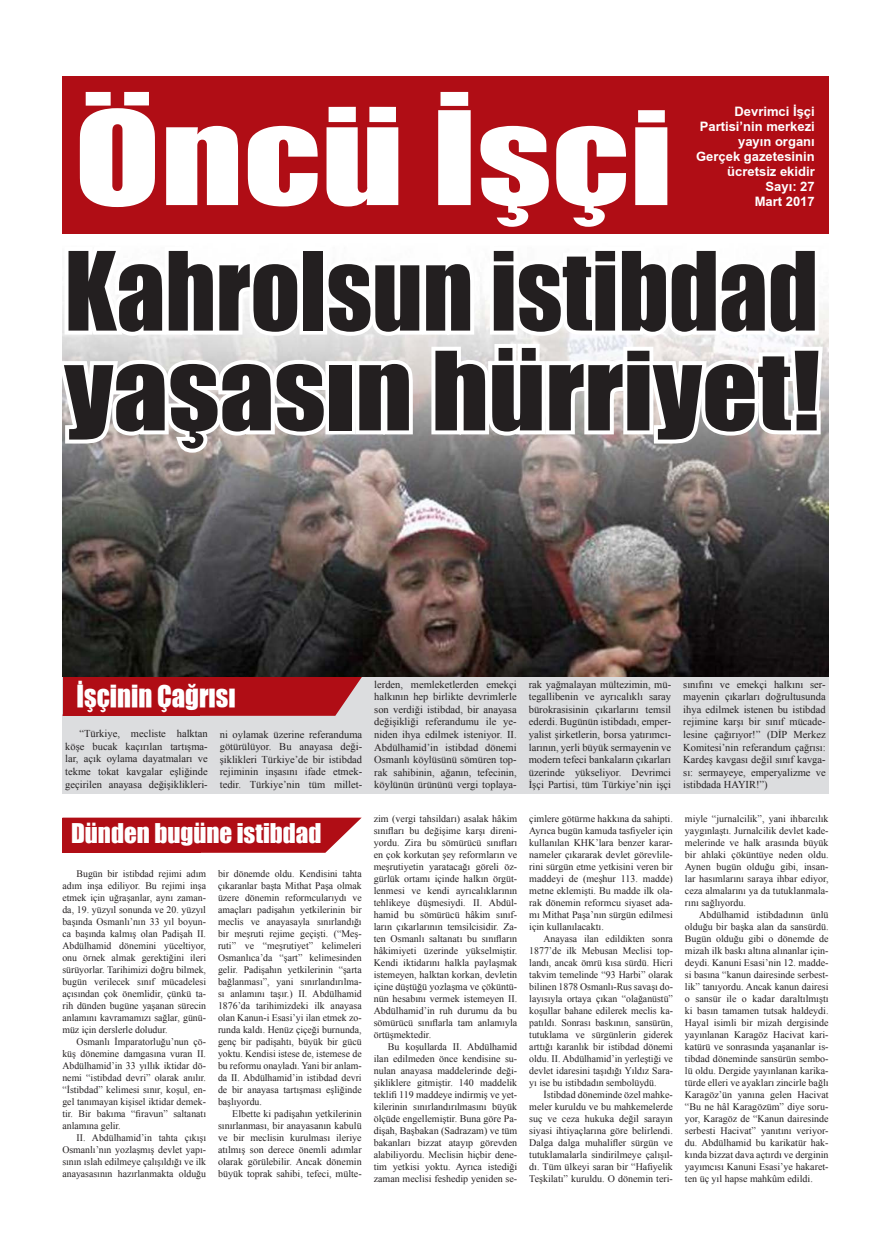
<style>
.page{position:relative;width:891px;height:1259px;background:#fff}
.page>*{position:absolute;margin:0;border:0;box-sizing:border-box;transform-origin:0 0}
.altbaslik{font:100.7px/99.8px "Impact";color:#231f20;scale:.96 1}
.t1{font:28px "TR Impact";color:#fff;scale:.95 1}
.altbaslik-2{font:25px "Impact";color:#fff}
.t2{font:700 13px/15px "TR Arial";color:#fff;text-align:right}
.Ana_yazi_Times{font:10.5px/12.6px "Times New Roman";color:#231f20;text-align:justify}
.Ana_yazi_Times-2{font:10px/12px "Times New Roman";color:#231f20;text-align:justify}
</style>
<div class="page">
<img style="left:62px;top:307px;width:766px;height:370px">
<div style="left:62px;top:77px;width:766px;height:157px;background:#b00d15"></div>
<svg style="left:80px;top:92px;width:587px;height:135px"></svg>
<svg style="left:62px;top:277px;width:764px;height:200px"></svg>
<svg style="left:62px;top:817px;width:299px;height:36px"></svg>
<div style="left:62px;top:818px;width:138px;height:34px;background:#b00d15"></div>
<div style="left:62px;top:677px;width:766px;height:117px;background:#dcdddf"></div>
<svg style="left:62px;top:677px;width:300px;height:39px"></svg>
<div style="left:63px;top:677px;width:136px;height:39px;background:#b00d15"></div>
<p class="t2" style="left:699px;top:104px;width:116px">Devrimci İşçi<br>Partisi’nin merkezi yayın organı</p>
<p class="t2" style="left:695px;top:149px;width:120px">Gerçek gazetesinin ücretsiz ekidir</p>
<p class="t2" style="left:765px;top:179px;width:51px">Sayı: 27</p>
<p class="t2" style="left:754px;top:194px;width:61px">Mart 2017</p>
<p class="altbaslik" style="left:64px;top:238px;width:788px">Kahrolsun istibdad yaşasın hürriyet!</p>
<p class="t1" style="left:76px;top:675px;width:169px">İŞÇININ ÇAĞRISI</p>
<p class="Ana_yazi_Times" style="left:65px;top:727px;width:144px;text-indent:14px">“Türkiye, mecliste halktan köşe bucak kaçırılan tartışma&shy;lar, açık oylama dayatmaları ve tekme tokat kavgalar eşliğinde geçirilen anayasa değişiklikleri-</p>
<p class="Ana_yazi_Times" style="left:220px;top:727px;width:144px">ni oylamak üzerine referanduma götürülüyor. Bu anayasa deği&shy;şiklikleri Türkiye’de bir istibdad rejiminin inşasını ifade etmek&shy;tedir. Türkiye’nin tüm millet-</p>
<p class="altbaslik-2" style="left:71px;top:814px;width:252px">Dünden bugüne istibdad</p>
<p class="Ana_yazi_Times-2" style="left:62px;top:867px;width:145px;text-indent:14px">Bugün bir istibdad rejimi adım adım inşa ediliyor. Bu rejimi inşa etmek için uğraşanlar, aynı zaman&shy;da, 19. yüzyıl sonunda ve 20. yüzyıl başında Osmanlı’nın 33 yıl boyun&shy;ca başında kalmış olan Padişah II.<br>Abdülhamid dönemini yüceltiyor, onu örnek almak gerektiğini ileri sürüyorlar. Tarihimizi doğru bilmek, bugün verilecek sınıf mücadelesi açısından çok önemlidir, çünkü ta&shy;rih dünden bugüne yaşanan sürecin anlamını kavramamızı sağlar, günü&shy;müz için derslerle doludur.</p>
<p class="Ana_yazi_Times-2" style="left:62px;top:1035px;width:145px;text-indent:14px">Osmanlı İmparatorluğu’nun çö&shy;küş dönemine damgasına vuran II.<br>Abdülhamid’in 33 yıllık iktidar dö&shy;nemi “istibdad devri” olarak anılır. “İstibdad” kelimesi sınır, koşul, en&shy;gel tanımayan kişisel iktidar demek&shy;tir. Bir bakıma “firavun” saltanatı anlamına gelir.</p>
<p class="Ana_yazi_Times-2" style="left:62px;top:1131px;width:145px;text-indent:14px">II. Abdülhamid’in tahta çıkışı Osmanlı’nın yozlaşmış devlet yapı&shy;sının ıslah edilmeye çalışıldığı ve ilk anayasasının hazırlanmakta olduğu</p>
<p class="Ana_yazi_Times-2" style="left:218px;top:867px;width:145px">bir dönemde oldu. Kendisini tahta çıkaranlar başta Mithat Paşa olmak üzere dönemin reformcularıydı ve amaçları padişahın yetkilerinin bir meclis ve anayasayla sınırlandığı bir meşruti rejime geçişti. (“Meş&shy;ruti” ve “meşrutiyet” kelimeleri Osmanlıca’da “şart” kelimesinden gelir. Padişahın yetkilerinin “şarta bağlanması”, yani sınırlandırılma&shy;sı anlamını taşır.) II. Abdülhamid 1876’da tarihimizdeki ilk anayasa olan Kanun-i Esasi’yi ilan etmek zo&shy;runda kaldı. Henüz çiçeği burnunda, genç bir padişahtı, büyük bir gücü yoktu. Kendisi istese de, istemese de bu reformu onayladı. Yani bir anlam&shy;da II. Abdülhamid’in istibdad devri de bir anayasa tartışması eşliğinde başlıyordu.</p>
<p class="Ana_yazi_Times-2" style="left:218px;top:1107px;width:145px;text-indent:14px">Elbette ki padişahın yetkilerinin sınırlanması, bir anayasanın kabulü ve bir meclisin kurulması ileriye atılmış son derece önemli adımlar olarak görülebilir. Ancak dönemin büyük toprak sahibi, tefeci, mülte-</p>
<p class="Ana_yazi_Times" style="left:374px;top:677px;width:144px">lerden, memleketlerden emekçi halkının hep birlikte devrimlerle son verdiği istibdad, bir anayasa değişikliği referandumu ile ye&shy;niden ihya edilmek isteniyor. II.<br>Abdülhamid’in istibdad dönemi Osmanlı köylüsünü sömüren top&shy;rak sahibinin, ağanın, tefecinin, köylünün ürününü vergi toplaya-</p>
<p class="Ana_yazi_Times" style="left:528px;top:677px;width:144px">rak yağmalayan mültezimin, mü&shy;tegallibenin ve ayrıcalıklı saray bürokrasisinin çıkarlarını temsil ederdi. Bugünün istibdadı, emper&shy;yalist şirketlerin, borsa yatırımcı&shy;larının, yerli büyük sermayenin ve modern tefeci bankaların çıkarları üzerinde yükseliyor. Devrimci İşçi Partisi, tüm Türkiye’nin işçi</p>
<p class="Ana_yazi_Times" style="left:683px;top:677px;width:144px">sınıfını ve emekçi halkını ser&shy;mayenin çıkarları doğrultusunda ihya edilmek istenen bu istibdad rejimine karşı bir sınıf mücade&shy;lesine çağırıyor!” (DİP Merkez Komitesi’nin referandum çağrısı:<br>Kardeş kavgası değil sınıf kavga&shy;sı: sermayeye, emperyalizme ve istibdada HAYIR!”)</p>
<p class="Ana_yazi_Times-2" style="left:373px;top:812px;width:145px">zim (vergi tahsildarı) asalak hâkim sınıfları bu değişime karşı direni&shy;yordu. Zira bu sömürücü sınıfları en çok korkutan şey reformların ve meşrutiyetin yaratacağı göreli öz&shy;gürlük ortamı içinde halkın örgüt&shy;lenmesi ve kendi ayrıcalıklarının tehlikeye düşmesiydi. II. Abdül&shy;hamid bu sömürücü hâkim sınıf&shy;ların çıkarlarının temsilcisidir. Za&shy;ten Osmanlı saltanatı bu sınıfların hâkimiyeti üzerinde yükselmiştir.<br>Kendi iktidarını halkla paylaşmak istemeyen, halktan korkan, devletin içine düştüğü yozlaşma ve çöküntü&shy;nün hesabını vermek istemeyen II.<br>Abdülhamid’in ruh durumu da bu sömürücü sınıflarla tam anlamıyla örtüşmektedir.</p>
<p class="Ana_yazi_Times-2" style="left:373px;top:1040px;width:145px;text-indent:14px">Bu koşullarda II. Abdülhamid ilan edilmeden önce kendisine su&shy;nulan anayasa maddelerinde deği&shy;şikliklere gitmiştir. 140 maddelik teklifi 119 maddeye indirmiş ve yet&shy;kilerinin sınırlandırılmasını büyük ölçüde engellemiştir. Buna göre Pa&shy;dişah, Başbakan (Sadrazam) ve tüm bakanları bizzat atayıp görevden alabiliyordu. Meclisin hiçbir dene&shy;tim yetkisi yoktu. Ayrıca istediği zaman meclisi feshedip yeniden se-</p>
<p class="Ana_yazi_Times-2" style="left:529px;top:812px;width:145px">çimlere götürme hakkına da sahipti.<br>Ayrıca bugün kamuda tasfiyeler için kullanılan KHK’lara benzer karar&shy;nameler çıkararak devlet görevlile&shy;rini sürgün etme yetkisini veren bir maddeyi de (meşhur 113. madde) metne eklemişti. Bu madde ilk ola&shy;rak dönemin reformcu siyaset ada&shy;mı Mithat Paşa’nın sürgün edilmesi için kullanılacaktı.</p>
<p class="Ana_yazi_Times-2" style="left:529px;top:932px;width:145px;text-indent:14px">Anayasa ilan edildikten sonra 1877’de ilk Mebusan Meclisi top&shy;landı, ancak ömrü kısa sürdü. Hicri takvim temelinde “93 Harbi” olarak bilinen 1878 Osmanlı-Rus savaşı do&shy;layısıyla ortaya çıkan “olağanüstü” koşullar bahane edilerek meclis ka&shy;patıldı. Sonrası baskının, sansürün, tutuklama ve sürgünlerin giderek arttığı karanlık bir istibdad dönemi oldu. II. Abdülhamid’in yerleştiği ve devlet idaresini taşıdığı Yıldız Sara&shy;yı ise bu istibdadın sembolüydü.</p>
<p class="Ana_yazi_Times-2" style="left:529px;top:1088px;width:145px;text-indent:14px">İstibdad döneminde özel mahke&shy;meler kuruldu ve bu mahkemelerde suç ve ceza hukuka değil sarayın siyasi ihtiyaçlarına göre belirlendi.<br>Dalga dalga muhalifler sürgün ve tutuklamalarla sindirilmeye çalışıl&shy;dı. Tüm ülkeyi saran bir “Hafiyelik Teşkilatı” kuruldu. O dönemin teri-</p>
<p class="Ana_yazi_Times-2" style="left:684px;top:812px;width:145px">miyle “jurnalcilik”, yani ihbarcılık yaygınlaştı. Jurnalcilik devlet kade&shy;melerinde ve halk arasında büyük bir ahlaki çöküntüye neden oldu.<br>Aynen bugün olduğu gibi, insan&shy;lar hasımlarını saraya ihbar ediyor, ceza almalarını ya da tutuklanmala&shy;rını sağlıyordu.</p>
<p class="Ana_yazi_Times-2" style="left:684px;top:908px;width:145px;text-indent:14px">Abdülhamid istibdadının ünlü olduğu bir başka alan da sansürdü.<br>Bugün olduğu gibi o dönemde de mizah ilk baskı altına alınanlar için&shy;deydi. Kanuni Esasi’nin 12. madde&shy;si basına “kanun dairesinde serbest&shy;lik” tanıyordu. Ancak kanun dairesi o sansür ile o kadar daraltılmıştı ki basın tamamen tutsak haldeydi.<br>Hayal isimli bir mizah dergisinde yayınlanan Karagöz Hacivat kari&shy;katürü ve sonrasında yaşananlar is&shy;tibdad döneminde sansürün sembo&shy;lü oldu. Dergide yayınlanan karika&shy;türde elleri ve ayakları zincirle bağlı Karagöz’ün yanına gelen Hacivat “Bu ne hâl Karagözüm” diye soru&shy;yor, Karagöz de “Kanun dairesinde serbesti Hacivat” yanıtını veriyor&shy;du. Abdülhamid bu karikatür hak&shy;kında bizzat dava açtırdı ve derginin yayımcısı Kanuni Esasi’ye hakaret&shy;ten üç yıl hapse mahkûm edildi.</p>
</div>
